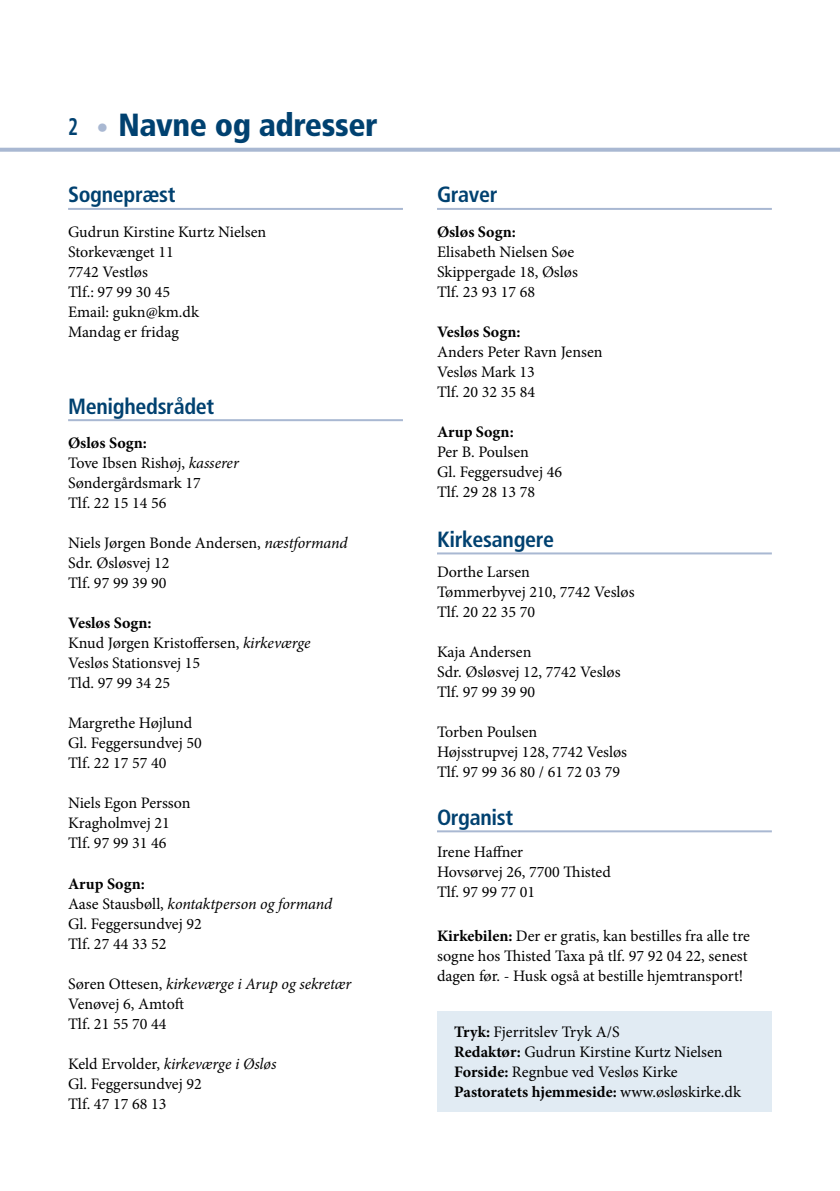
<style>
.page{position:relative;width:840px;height:1191px;background:#fff}
.page>*{position:absolute;margin:0;border:0;box-sizing:border-box;transform-origin:0 0}
.t1{font:900 condensed 32px "Frutiger";letter-spacing:-.01em;color:#004170}
.t2{font:700 condensed 22px "Frutiger";letter-spacing:-.015em;color:#004170}
.t3{font:16px/20px "Minion Pro";color:#000}
.t4{font:700 16px "Minion Pro";letter-spacing:.005em;color:#000}
.s1{font-weight:700;font-size:24px}
.s2{font-size:24px;color:#a9b8d2}
.s3{font-weight:700}
.s4{font-style:italic}
</style>
<div class="page">
<svg style="left:0;top:148px;width:839px;height:4px;background:#afbdd5"></svg>
<div style="left:437px;top:1011px;width:334px;height:100px;background:#e1ebf3"></div>
<hr style="left:68px;top:208px;width:335px;height:2px;background:#a9b8d2">
<hr style="left:68px;top:419px;width:335px;height:2px;background:#a9b8d2">
<hr style="left:437px;top:208px;width:334px;height:2px;background:#a9b8d2">
<hr style="left:437px;top:552px;width:334px;height:2px;background:#a9b8d2">
<hr style="left:437px;top:830px;width:334px;height:2px;background:#a9b8d2">
<h1 class="t1" style="left:68px;top:106px;width:311px"><span class="s1">2</span> <span class="s2">•</span> Navne og adresser</h1>
<h2 class="t2" style="left:68px;top:181px;width:109px">Sognepræst</h2>
<p class="t3" style="left:68px;top:222px;width:200px">Gudrun Kirstine Kurtz Nielsen<br>Storkevænget 11<br>7742 Vestløs<br>Tlf.: 97 99 30 45<br>Email: gukn@km.dk<br>Mandag er fridag</p>
<h2 class="t2" style="left:68px;top:393px;width:148px">Menighedsrådet</h2>
<p class="t3" style="left:68px;top:433px;width:172px"><span class="s3">Øsløs Sogn:<br></span>Tove Ibsen Rishøj, <span class="s4">kasserer<br></span>Søndergårdsmark 17<br>Tlf. 22 15 14 56</p>
<p class="t3" style="left:68px;top:533px;width:281px">Niels Jørgen Bonde Andersen, <span class="s4">næstformand<br></span>Sdr. Øsløsvej 12<br>Tlf. 97 99 39 90</p>
<p class="t3" style="left:68px;top:613px;width:244px"><span class="s3">Vesløs Sogn:<br></span>Knud Jørgen Kristoffersen, <span class="s4">kirkeværge<br></span>Vesløs Stationsvej 15<br>Tld. 97 99 34 25</p>
<p class="t3" style="left:68px;top:713px;width:135px">Margrethe Højlund<br>Gl. Feggersundvej 50<br>Tlf. 22 17 57 40</p>
<p class="t3" style="left:68px;top:793px;width:124px">Niels Egon Persson<br>Kragholmvej 21<br>Tlf. 97 99 31 46</p>
<p class="t3" style="left:68px;top:873px;width:265px"><span class="s3">Arup Sogn:<br></span>Aase Stausbøll, <span class="s4">kontaktperson og formand<br></span>Gl. Feggersundvej 92<br>Tlf. 27 44 33 52</p>
<p class="t3" style="left:68px;top:973px;width:284px">Søren Ottesen, <span class="s4">kirkeværge i Arup og sekretær<br></span>Venøvej 6, Amtoft<br>Tlf. 21 55 70 44</p>
<p class="t3" style="left:68px;top:1053px;width:210px">Keld Ervolder, <span class="s4">kirkeværge i Øsløs<br></span>Gl. Feggersundvej 92<br>Tlf. 47 17 68 13</p>
<h2 class="t2" style="left:437px;top:181px;width:62px">Graver</h2>
<p class="t4" style="left:437px;top:221px;width:80px">Øsløs Sogn:</p>
<p class="t3" style="left:437px;top:242px;width:142px">Elisabeth Nielsen Søe<br>Skippergade 18, Øsløs<br>Tlf. 23 93 17 68</p>
<p class="t4" style="left:437px;top:321px;width:85px">Vesløs Sogn:</p>
<p class="t3" style="left:437px;top:342px;width:167px">Anders Peter Ravn Jensen<br>Vesløs Mark 13<br>Tlf. 20 32 35 84</p>
<p class="t4" style="left:437px;top:421px;width:78px">Arup Sogn:</p>
<p class="t3" style="left:437px;top:442px;width:126px">Per B. Poulsen<br>Gl. Feggersudvej 46<br>Tlf. 29 28 13 78</p>
<h2 class="t2" style="left:437px;top:526px;width:118px">Kirkesangere</h2>
<p class="t3" style="left:437px;top:562px;width:199px">Dorthe Larsen<br>Tømmerbyvej 210, 7742 Vesløs<br>Tlf. 20 22 35 70</p>
<p class="t3" style="left:437px;top:642px;width:185px">Kaja Andersen<br>Sdr. Øsløsvej 12, 7742 Vesløs<br>Tlf. 97 99 39 90</p>
<p class="t3" style="left:437px;top:722px;width:191px">Torben Poulsen<br>Højsstrupvej 128, 7742 Vesløs<br>Tlf. 97 99 36 80 / 61 72 03 79</p>
<h2 class="t2" style="left:437px;top:804px;width:78px">Organist</h2>
<p class="t3" style="left:437px;top:842px;width:175px">Irene Haffner<br>Hovsørvej 26, 7700 Thisted<br>Tlf. 97 99 77 01</p>
<p class="t3" style="left:437px;top:926px;width:314px"><span class="s3">Kirkebilen:</span> Der er gratis, kan bestilles fra alle tre sogne hos Thisted Taxa på tlf. 97 92 04 22, senest dagen før. - Husk også at bestille hjemtransport!</p>
<p class="t3" style="left:454px;top:1021px;width:288px"><span class="s3">Tryk:</span> Fjerritslev Tryk A/S<br><span class="s3">Redaktør:</span> Gudrun Kirstine Kurtz Nielsen <span class="s3">Forside:</span> Regnbue ved Vesløs Kirke <span class="s3">Pastoratets hjemmeside:</span> www.øsløskirke.dk</p>
</div>
